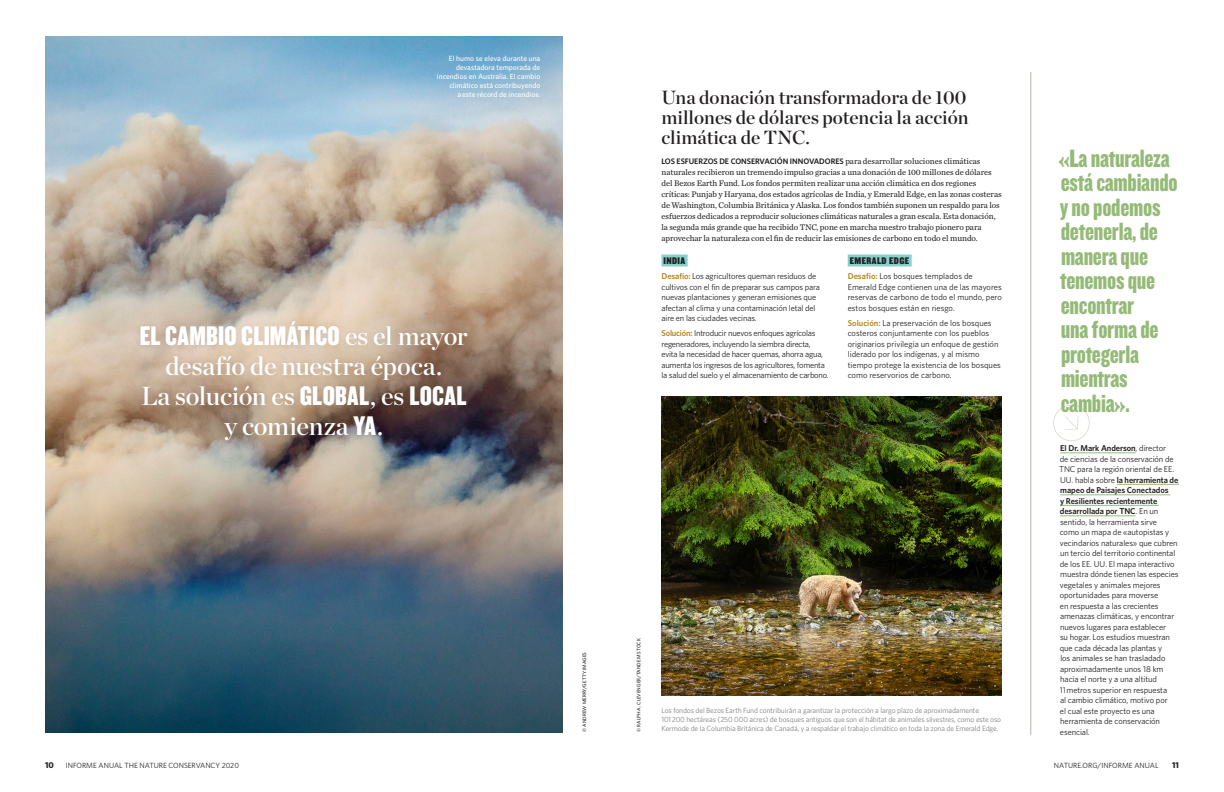
<style>
.page{position:relative;width:1224px;height:792px;background:#fff}
.page>*{position:absolute;margin:0;border:0;box-sizing:border-box;transform-origin:0 0}
.SCA_Statements{font:28px "Knockout HTF69 Full Liteweight";letter-spacing:.005em;color:#fff}
.Pull_quote{font:26px/24.5px "Knockout HTF69 Full Liteweight";letter-spacing:-.01em;color:#95ba78}
.SCA_Statements-2{font:26px/30px "Chronicle Display Semi";letter-spacing:-.01em;color:#fff;text-align:center}
.Headline{font:19px/20px "Chronicle Display Semi";color:#231f20;text-align:justify}
.Body_-_Chron_-_no_in{font:10px "Knockout HTF70 Full Welterwt";letter-spacing:.04em;color:#231f20}
.Body_-_Whitney_-_no{font:8.5px/10.5px "Whitney";letter-spacing:-.01em;color:#231f20}
.Body_-_Chron_-_no_in-2{font:8.5px/11px "Chronicle Text G2";letter-spacing:-.005em;color:#231f20}
.t1{font:700 8.5px "Whitney";color:#231f20}
.Body_-_Chron_-_no_in-3{font:600 8px "Whitney";letter-spacing:-.005em;color:#231f20}
.t2{font:7.5px/9px "Whitney";letter-spacing:-.015em;color:#808285}
.t3{font:500 7.5px/9px "Whitney";color:#fff;text-align:right}
.t4{font:7.5px "Whitney";color:#231f20}
.Photo_Credit{font:500 5px "Whitney";letter-spacing:.01em;color:#231f20}
.s1{font-family:"Chronicle Display Semi";font-size:26px}
.s2{font-family:"Knockout HTF69 Full Liteweight";font-size:28px}
.s3{font-family:"Chronicle Text G2";font-weight:400;font-size:8.5px}
.s4{font-weight:600;color:#b48723}
.s5{font-weight:600}
</style>
<div class="page">
<svg style="left:1053px;top:404px;width:37px;height:37px"></svg>
<img style="left:45px;top:36px;width:517px;height:696px">
<div style="left:134px;top:316px;width:340px;height:131px;background:#231f20;opacity:.1"></div>
<div style="left:662px;top:254px;width:26px;height:12px;background:#87d0cc"></div>
<div style="left:848px;top:254px;width:64px;height:12px;background:#87d0cc"></div>
<hr style="left:1030px;top:72px;width:1px;height:663px;background:#b3b3a8">
<hr style="left:1060px;top:452px;width:76px;height:1px;background:#95ba78">
<hr style="left:1117px;top:484px;width:62px;height:1px;background:#95ba78">
<hr style="left:1060px;top:494px;width:110px;height:1px;background:#95ba78">
<hr style="left:1060px;top:505px;width:99px;height:1px;background:#95ba78">
<hr style="left:1060px;top:515px;width:76px;height:1px;background:#95ba78">
<img style="left:662px;top:396px;width:340px;height:300px">
<p class="t3" style="left:437px;top:54px;width:105px">El humo se eleva durante una devastadora temporada de incendios en Australia. El cambio climático está contribuyendo<br>a este récord de incendios.</p>
<p class="SCA_Statements" style="left:140px;top:322px;width:329px">EL CAMBIO CLIMÁTICO <span class="s1">es el mayor</span></p>
<p class="SCA_Statements-2" style="left:141px;top:349px;width:327px">desafío de nuestra época.<br>La solución es <span class="s2">GLOBAL</span>, es <span class="s2">LOCAL </span>y comienza <span class="s2">YA</span>.</p>
<p class="Headline" style="left:662px;top:86px;width:309px">Una donación transformadora de 100 millones de dólares potencia la acción climática de TNC.</p>
<p class="Body_-_Chron_-_no_in-3" style="left:662px;top:156px;width:320px">LOS ESFUERZOS DE CONSERVACIÓN INNOVADORES <span class="s3">para desarrollar soluciones climáticas</span></p>
<p class="Body_-_Chron_-_no_in-2" style="left:662px;top:166px;width:342px">naturales recibieron un tremendo impulso gracias a una donación de 100 millones de dólares del Bezos Earth Fund. Los fondos permiten realizar una acción climática en dos regiones críticas: Punjab y Haryana, dos estados agrícolas de India, y Emerald Edge, en las zonas costeras de Washington, Columbia Británica y Alaska. Los fondos también suponen un respaldo para los esfuerzos dedicados a reproducir soluciones climáticas naturales a gran escala. Esta donación, la segunda más grande que ha recibido TNC, pone en marcha nuestro trabajo pionero para aprovechar la naturaleza con el fin de reducir las emisiones de carbono en todo el mundo.</p>
<p class="Body_-_Chron_-_no_in" style="left:664px;top:255px;width:23px">INDIA</p>
<p class="Body_-_Whitney_-_no" style="left:662px;top:271px;width:160px"><span class="s4">Desafío:</span> Los agricultores queman residuos de cultivos con el fin de preparar sus campos para nuevas plantaciones y generan emisiones que afectan al clima y una contaminación letal del aire en las ciudades vecinas.</p>
<p class="Body_-_Whitney_-_no" style="left:662px;top:328px;width:169px"><span class="s4">Solución:</span> Introducir nuevos enfoques agrícolas regeneradores, incluyendo la siembra directa, evita la necesidad de hacer quemas, ahorra agua, aumenta los ingresos de los agricultores, fomenta la salud del suelo y el almacenamiento de carbono.</p>
<p class="Body_-_Chron_-_no_in" style="left:850px;top:255px;width:61px">EMERALD EDGE</p>
<p class="Body_-_Whitney_-_no" style="left:848px;top:271px;width:156px"><span class="s4">Desafío:</span> Los bosques templados de Emerald Edge contienen una de las mayores reservas de carbono de todo el mundo, pero estos bosques están en riesgo.</p>
<p class="Body_-_Whitney_-_no" style="left:848px;top:317px;width:155px"><span class="s4">Solución:</span> La preservación de los bosques costeros conjuntamente con los pueblos originarios privilegia un enfoque de gestión liderado por los indígenas, y al mismo tiempo protege la existencia de los bosques como reservorios de carbono.</p>
<p class="Photo_Credit" style="left:581px;top:732px;width:81px;rotate:-90deg">© ANDREW MERRY/GETTY IMAGES</p>
<p class="Photo_Credit" style="left:636px;top:732px;width:95px;rotate:-90deg">© RALPH A. CLEVENGER/TANDEM STOCK</p>
<p class="t2" style="left:662px;top:706px;width:341px">Los fondos del Bezos Earth Fund contribuirán a garantizar la protección a largo plazo de aproximadamente<br>101 200 hectáreas (250 000 acres) de bosques antiguos que son el hábitat de animales silvestres, como este oso<br>Kermode de la Columbia Británica de Canadá, y a respaldar el trabajo climático en toda la zona de Emerald Edge.</p>
<p class="Pull_quote" style="left:1059px;top:147px;width:121px">«La naturaleza está cambiando y no podemos detenerla, de manera que tenemos que encontrar<br>una forma de protegerla mientras cambia».</p>
<p class="Body_-_Whitney_-_no" style="left:1059px;top:443px;width:121px"><span class="s5">El Dr. Mark Anderson</span>, director<br>de ciencias de la conservación de<br>TNC para la región oriental de EE.<br>UU. habla sobre <span class="s5">la herramienta de mapeo de Paisajes Conectados<br>y Resilientes recientemente desarrollada por TNC</span>. En un sentido, la herramienta sirve<br>como un mapa de «autopistas y vecindarios naturales» que cubren un tercio del territorio continental de los EE. UU. El mapa interactivo muestra dónde tienen las especies vegetales y animales mejores oportunidades para moverse<br>en respuesta a las crecientes amenazas climáticas, y encontrar nuevos lugares para establecer<br>su hogar. Los estudios muestran que cada década las plantas y<br>los animales se han trasladado aproximadamente unos 18 km hacia el norte y a una altitud<br>11 metros superior en respuesta<br>al cambio climático, motivo por<br>el cual este proyecto es una herramienta de conservación esencial.</p>
<p class="t1" style="left:45px;top:760px;width:10px">10</p>
<p class="t4" style="left:66px;top:761px;width:175px">INFORME ANUAL THE NATURE CONSERVANCY 2020</p>
<p class="t4" style="left:1054px;top:761px;width:106px">NATURE.ORG/INFORME ANUAL</p>
<p class="t1" style="left:1172px;top:760px;width:8px">11</p>
</div>
